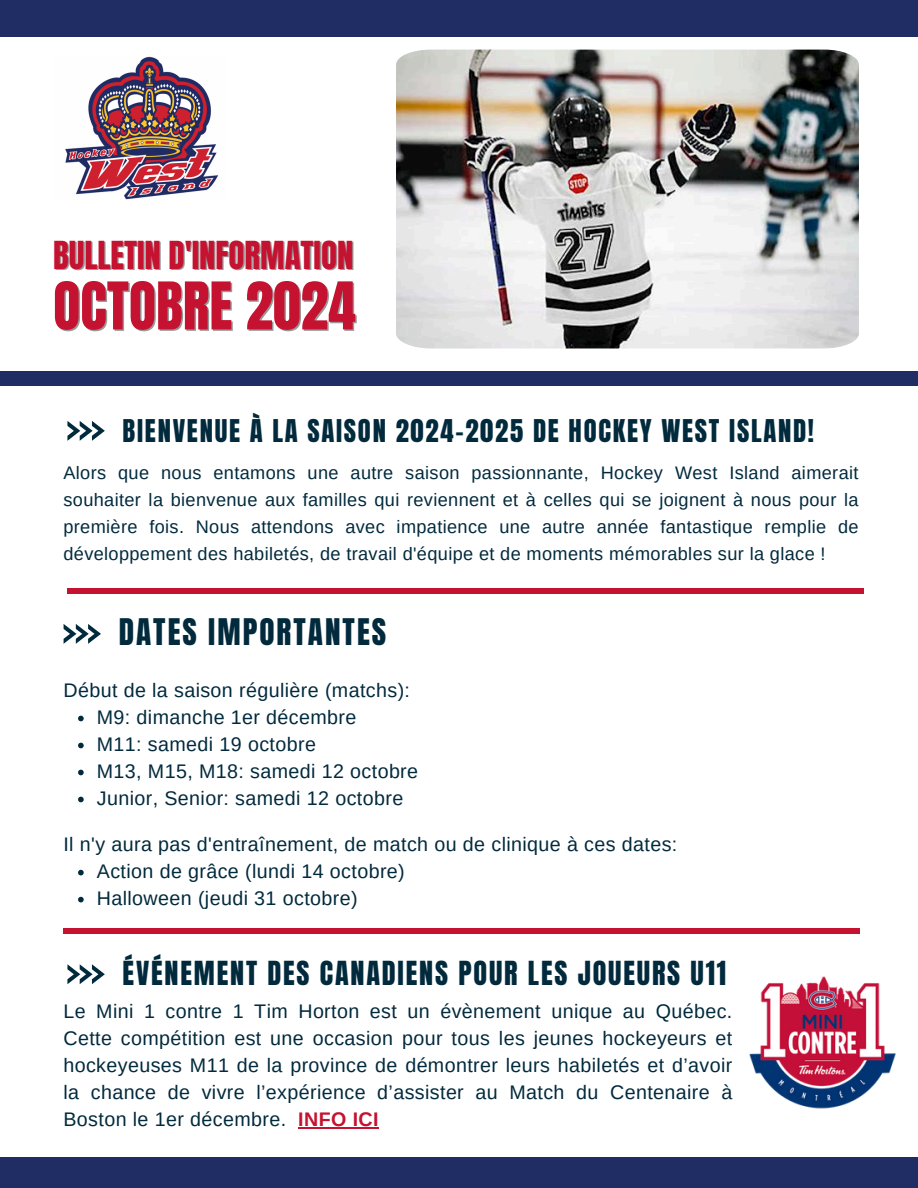
<style>
.page{position:relative;width:918px;height:1188px;background:#fff}
.page>*{position:absolute;margin:0;border:0;box-sizing:border-box;transform-origin:0 0}
.t1{font:55.8px "Anton";color:#c41230}
.t2{font:32.85px "Anton";color:#c41230}
.t3{font:31.2px "Anton";letter-spacing:.065em;color:#022a3d}
.t4{font:28.2px "Anton";letter-spacing:.065em;color:#022a3d}
.t5{font:26.7px "Anton";letter-spacing:.065em;color:#022a3d}
.t6{font:19.65px/27px "Arimo";letter-spacing:.02em;color:#022a3d;text-align:justify}
.t7{font:18.15px/27px "Arimo";letter-spacing:.02em;color:#022a3d;text-align:justify}
.s1{font-weight:700;color:#c41230}
</style>
<div class="page">
<div style="left:0;top:0;width:918px;height:37px;background:#202d64"></div>
<div style="left:0;top:1158px;width:918px;height:30px;background:#202d64"></div>
<img style="left:65px;top:57px;width:154px;height:143px">
<div style="left:0;top:371px;width:918px;height:15px;background:#202d64"></div>
<img style="left:396px;top:50px;width:463px;height:298px">
<svg style="left:67px;top:964px;width:37px;height:20px"></svg>
<div style="left:63px;top:928px;width:797px;height:6px;background:#c41230"></div>
<svg style="left:67px;top:421px;width:37px;height:20px"></svg>
<svg style="left:64px;top:624px;width:37px;height:20px"></svg>
<div style="left:67px;top:588px;width:796px;height:6px;background:#c41230"></div>
<img style="left:749px;top:976px;width:147px;height:133px">
<hr style="left:298px;top:1127px;width:81px;height:1px;background:#c41230">
<svg style="left:78px;top:716px;width:6px;height:5px"></svg>
<svg style="left:78px;top:743px;width:6px;height:5px"></svg>
<svg style="left:78px;top:770px;width:6px;height:5px"></svg>
<svg style="left:78px;top:797px;width:6px;height:5px"></svg>
<svg style="left:78px;top:870px;width:6px;height:5px"></svg>
<svg style="left:78px;top:897px;width:6px;height:5px"></svg>
<p class="t2" style="left:53px;top:231px;width:302px">BULLETIN D'INFORMATION</p>
<p class="t1" style="left:53px;top:266px;width:304px">OCTOBRE 2024</p>
<h1 class="t5" style="left:123px;top:411px;width:693px">BIENVENUE À LA SAISON 2024-2025 DE HOCKEY WEST ISLAND!</h1>
<h1 class="t7" style="left:63px;top:459px;width:797px">Alors que nous entamons une autre saison passionnante, Hockey West Island aimerait souhaiter la bienvenue aux familles qui reviennent et à celles qui se joignent à nous pour la première fois. Nous attendons avec impatience une autre année fantastique remplie de développement des habiletés, de travail d'équipe et de moments mémorables sur la glace !</h1>
<p class="t3" style="left:119px;top:610px;width:269px">DATES IMPORTANTES</p>
<p class="t6" style="left:63px;top:676px;width:348px">Début de la saison régulière (matchs):</p>
<p class="t6" style="left:97px;top:703px;width:261px">M9: dimanche 1er décembre</p>
<p class="t6" style="left:97px;top:730px;width:221px">M11: samedi 19 octobre</p>
<p class="t6" style="left:97px;top:757px;width:323px">M13, M15, M18: samedi 12 octobre</p>
<p class="t6" style="left:97px;top:784px;width:308px">Junior, Senior: samedi 12 octobre</p>
<p class="t6" style="left:63px;top:830px;width:615px">Il n'y aura pas d'entraînement, de match ou de clinique à ces dates:</p>
<p class="t6" style="left:97px;top:857px;width:309px">Action de grâce (lundi 14 octobre)</p>
<h2 class="t6" style="left:97px;top:884px;width:262px">Halloween (jeudi 31 octobre)</h2>
<p class="t4" style="left:123px;top:953px;width:605px">ÉVÉNEMENT DES CANADIENS POUR LES JOUEURS U11</p>
<p class="t6" style="left:63px;top:998px;width:670px">Le Mini 1 contre 1 Tim Horton est un évènement unique au Québec.<br>Cette compétition est une occasion pour tous les jeunes hockeyeurs et hockeyeuses M11 de la province de démontrer leurs habiletés et d’avoir la chance de vivre l’expérience d’assister au Match du Centenaire à Boston le 1er décembre. <span class="s1">INFO ICI</span></p>
</div>
